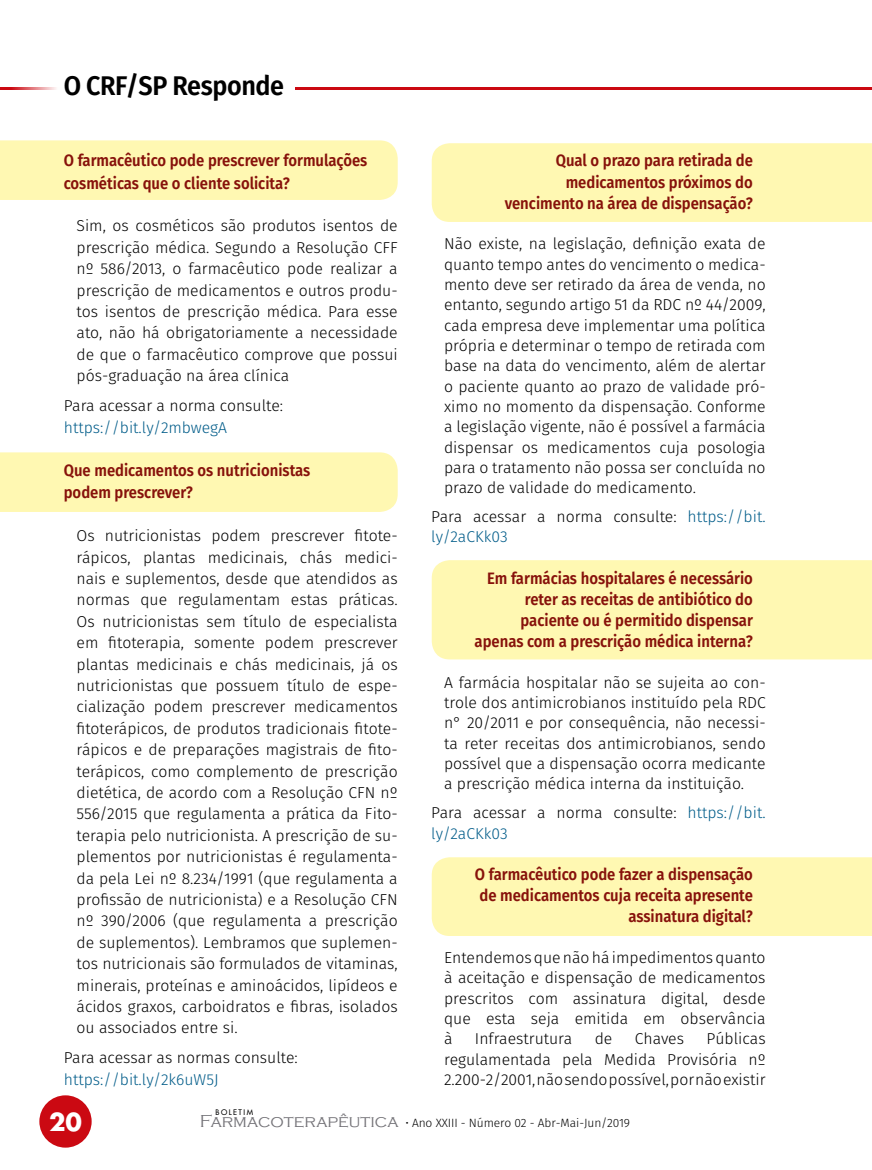
<style>
.page{position:relative;width:872px;height:1170px;background:#fff}
.page>*{position:absolute;margin:0;border:0;box-sizing:border-box;transform-origin:0 0}
.t1{font:600 27px "Fira Sans";letter-spacing:-.015em;color:#000;scale:.93 1}
.t2{font:700 24px "Futura";color:#fff}
.t3{font:300 17.85px "Copperplate Gothic";color:#737277}
.t4{font:600 16.5px/21px "Fira Sans";color:#87120b;text-align:right;scale:.9 1}
.t5{font:300 15.75px/21.5px "Fira Sans";color:#000;text-align:justify}
.t6{font:300 15.75px "Fira Sans";color:#005c89}
.t7{font:300 12px "Fira Sans";letter-spacing:-.01em;color:#000}
.t8{font:7.5px "Futura";letter-spacing:.2em;color:#000}
.s1{color:#005c89}
</style>
<div class="page">
<div style="left:432px;top:560px;width:440px;height:99px;background:#fff8b2"></div>
<div style="left:432px;top:857px;width:440px;height:78px;background:#fff8b2"></div>
<div style="left:432px;top:143px;width:440px;height:79px;background:#fff8b2"></div>
<div style="left:0;top:140px;width:398px;height:60px;background:#fff8b2"></div>
<div style="left:0;top:452px;width:398px;height:60px;background:#fff8b2"></div>
<div style="left:39px;top:1095px;width:53px;height:52px;background:#cb0912;border-radius:50%"></div>
<hr style="left:296px;top:87px;width:576px;height:3px;background:#cb0912">
<hr style="left:0;top:87px;width:64px;height:3px;background:#cb0912">
<h1 class="t1" style="left:64px;top:64px;width:238px">O CRF/SP Responde</h1>
<p class="t4" style="left:64px;top:149px;width:339px;line-height:22.2px;text-align:left">O farmacêutico pode prescrever formulações cosméticas que o cliente solicita?</p>
<p class="t5" style="left:77px;top:215px;width:323px">Sim, os cosméticos são produtos isentos de prescrição médica. Segundo a Resolução CFF nº 586/2013, o farmacêutico pode realizar a prescrição de medicamentos e outros produ&shy;tos isentos de prescrição médica. Para esse ato, não há obrigatoriamente a necessidade de que o farmacêutico comprove que possui pós-graduação na área clínica</p>
<p class="t5" style="left:64px;top:395px;width:221px">Para acessar a norma consulte:</p>
<p class="t6" style="left:64px;top:416px;width:165px">https://bit.ly/2mbwegA</p>
<p class="t4" style="left:64px;top:458px;width:275px;line-height:22.2px;text-align:left">Que medicamentos os nutricionistas podem prescrever?</p>
<p class="t5" style="left:77px;top:525px;width:323px">Os nutricionistas podem prescrever fitote&shy;rápicos, plantas medicinais, chás medici&shy;nais e suplementos, desde que atendidos as normas que regulamentam estas práticas.<br>Os nutricionistas sem título de especialista em fitoterapia, somente podem prescrever plantas medicinais e chás medicinais, já os nutricionistas que possuem título de espe&shy;cialização podem prescrever medicamentos fitoterápicos, de produtos tradicionais fitote&shy;rápicos e de preparações magistrais de fito&shy;terápicos, como complemento de prescrição dietética, de acordo com a Resolução CFN nº 556/2015 que regulamenta a prática da Fito&shy;terapia pelo nutricionista. A prescrição de su&shy;plementos por nutricionistas é regulamenta&shy;da pela Lei nº 8.234/1991 (que regulamenta a profissão de nutricionista) e a Resolução CFN nº 390/2006 (que regulamenta a prescrição de suplementos). Lembramos que suplemen&shy;tos nutricionais são formulados de vitaminas, minerais, proteínas e aminoácidos, lipídeos e ácidos graxos, carboidratos e fibras, isolados ou associados entre si.</p>
<p class="t5" style="left:64px;top:1046px;width:235px">Para acessar as normas consulte:</p>
<p class="t6" style="left:64px;top:1067px;width:156px">https://bit.ly/2k6uW5J</p>
<p class="t4" style="left:505px;top:149px;width:277px">Qual o prazo para retirada de medicamentos próximos do vencimento na área de dispensação?</p>
<p class="t5" style="left:444px;top:233px;width:323px;line-height:20.2px">Não existe, na legislação, definição exata de quanto tempo antes do vencimento o medica&shy;mento deve ser retirado da área de venda, no entanto, segundo artigo 51 da RDC nº 44/2009, cada empresa deve implementar uma política própria e determinar o tempo de retirada com base na data do vencimento, além de alertar o paciente quanto ao prazo de validade pró&shy;ximo no momento da dispensação. Conforme a legislação vigente, não é possível a farmácia dispensar os medicamentos cuja posologia para o tratamento não possa ser concluída no prazo de validade do medicamento.</p>
<p class="t5" style="left:431px;top:506px;width:336px;line-height:20.2px">Para acessar a norma consulte: <span class="s1">https://bit. ly/2aCKk03</span></p>
<p class="t4" style="left:474px;top:566px;width:311px">Em farmácias hospitalares é necessário reter as receitas de antibiótico do paciente ou é permitido dispensar apenas com a prescrição médica interna?</p>
<p class="t5" style="left:444px;top:672px;width:323px;line-height:20.2px">A farmácia hospitalar não se sujeita ao con&shy;trole dos antimicrobianos instituído pela RDC n° 20/2011 e por consequência, não necessi&shy;ta reter receitas dos antimicrobianos, sendo possível que a dispensação ocorra medicante a prescrição médica interna da instituição.</p>
<p class="t5" style="left:431px;top:802px;width:336px;line-height:20.2px">Para acessar a norma consulte: <span class="s1">https://bit. ly/2aCKk03</span></p>
<p class="t4" style="left:475px;top:862px;width:310px">O farmacêutico pode fazer a dispensação de medicamentos cuja receita apresente assinatura digital?</p>
<p class="t5" style="left:444px;top:947px;width:323px;line-height:20.2px">Entendemos que não há impedimentos quanto à aceitação e dispensação de medicamentos prescritos com assinatura digital, desde que esta seja emitida em observância à</p>
<p class="t5" style="left:444px;top:1028px;width:323px;line-height:20.2px;text-indent:262px">Públicas regulamentada pela Medida Provisória nº 2.200-2/2001, não sendo possível, por não existir</p>
<p class="t5" style="left:475px;top:1027px;width:99px">Infraestrutura</p>
<p class="t5" style="left:595px;top:1027px;width:19px">de</p>
<p class="t5" style="left:635px;top:1027px;width:51px">Chaves</p>
<p class="t8" style="left:215px;top:1107px;width:39px">BOLETIM</p>
<h2 class="t2" style="left:49px;top:1105px;width:34px">20</h2>
<p class="t3" style="left:200px;top:1111px;width:200px">Farmacoterapêutica</p>
<p class="t7" style="left:405px;top:1114px;width:226px">• Ano XXIII ‑ Número 02 ‑ Abr‑Mai‑Jun/2019</p>
</div>
